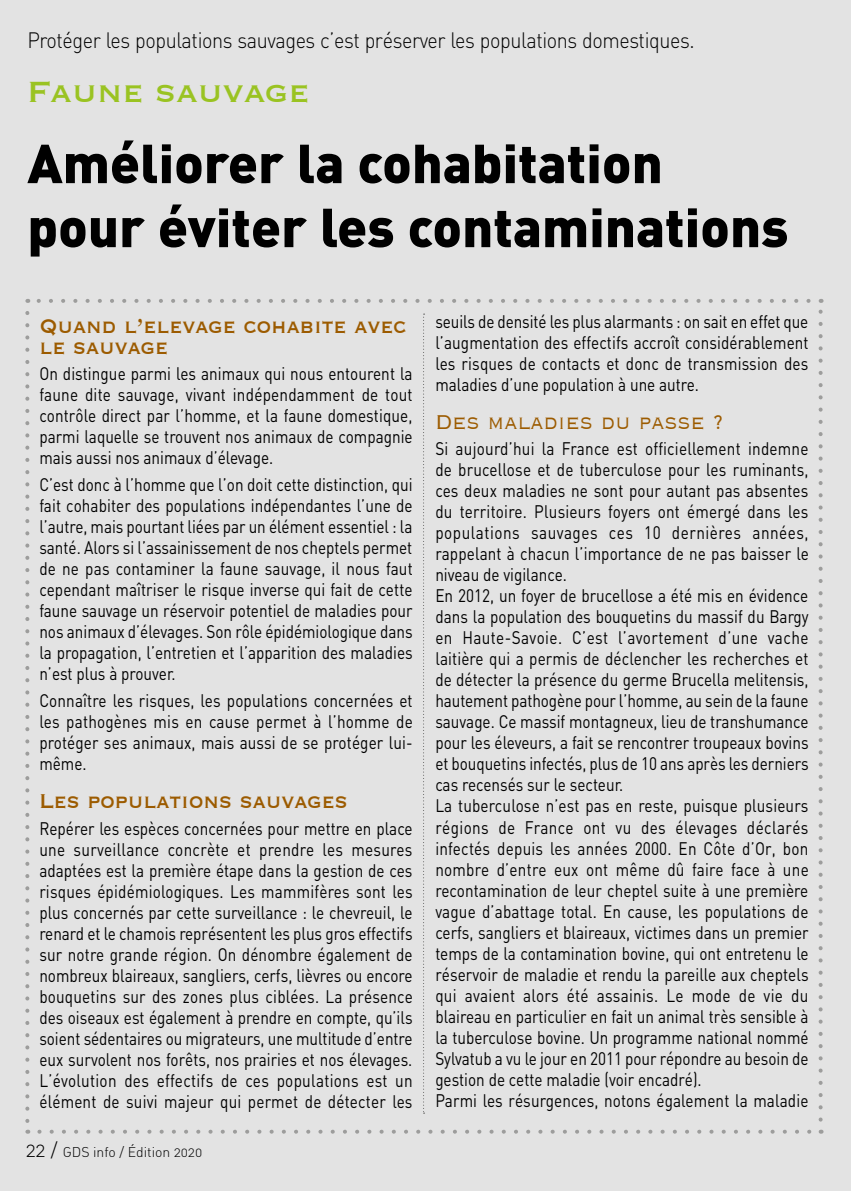
<style>
.page{position:relative;width:851px;height:1191px;background:#fff}
.page>*{position:absolute;margin:0;border:0;box-sizing:border-box;transform-origin:0 0}
.t1{font:900 54px/64px "DIN";color:#000}
.t2{font:38px "Copperplate";color:#9ac322}
.t3{font:26px/21px "Copperplate";color:#9c5b00;scale:.9 1}
.t4{font:300 26px "Copperplate";color:#9c5b00;scale:.9 1}
.t5{font:22px "DIN Light Alternate";letter-spacing:-.02em;color:#000;scale:.9 1}
.t6{font:18px/21px "DIN";color:#000;text-align:justify;scale:.85 1}
.t7{font:14px "DIN Light Alternate";color:#000}
.s1{font-size:20px}
</style>
<div class="page">
<div style="left:0;top:0;width:850px;height:1191px;background:#e3e3e3"></div>
<svg style="left:39px;top:1129px;width:773px;height:4px"></svg>
<svg style="left:25px;top:313px;width:4px;height:820px"></svg>
<svg style="left:818px;top:299px;width:4px;height:820px"></svg>
<svg style="left:27px;top:299px;width:781px;height:4px"></svg>
<svg style="left:423px;top:314px;width:1px;height:799px"></svg>
<p class="t5" style="left:27px;top:27px;width:742px">Protéger les populations sauvages c’est préserver les populations domestiques.</p>
<h2 class="t2" style="left:27px;top:67px;width:283px">Faune sauvage</h2>
<h1 class="t1" style="left:27px;top:129px;width:762px">Améliorer la cohabitation pour éviter les contaminations</h1>
<h3 class="t3" style="left:39px;top:313px;width:409px">Quand l’elevage cohabite avec le sauvage</h3>
<p class="t6" style="left:39px;top:363px;width:440px">On distingue parmi les animaux qui nous entourent la faune dite sauvage, vivant indépendamment de tout contrôle direct par l’homme, et la faune domestique, parmi laquelle se trouvent nos animaux de compagnie mais aussi nos animaux d’élevage.</p>
<p class="t6" style="left:39px;top:474px;width:441px">C’est donc à l’homme que l’on doit cette distinction, qui fait cohabiter des populations indépendantes l’une de l’autre, mais pourtant liées par un élément essentiel : la santé. Alors si l’assainissement de nos cheptels permet de ne pas contaminer la faune sauvage, il nous faut cependant maîtriser le risque inverse qui fait de cette faune sauvage un réservoir potentiel de maladies pour nos animaux d’élevages. Son rôle épidémiologique dans la propagation, l’entretien et l’apparition des maladies n’est plus à prouver.</p>
<p class="t6" style="left:39px;top:689px;width:441px">Connaître les risques, les populations concernées et les pathogènes mis en cause permet à l’homme de protéger ses animaux, mais aussi de se protéger lui&shy;même.</p>
<h3 class="t3" style="left:39px;top:788px;width:344px">Les populations sauvages</h3>
<p class="t6" style="left:39px;top:817px;width:441px">Repérer les espèces concernées pour mettre en place une surveillance concrète et prendre les mesures adaptées est la première étape dans la gestion de ces risques épidémiologiques. Les mammifères sont les plus concernés par cette surveillance : le chevreuil, le renard et le chamois représentent les plus gros effectifs sur notre grande région. On dénombre également de nombreux blaireaux, sangliers, cerfs, lièvres ou encore bouquetins sur des zones plus ciblées. La présence des oiseaux est également à prendre en compte, qu’ils soient sédentaires ou migrateurs, une multitude d’entre eux survolent nos forêts, nos prairies et nos élevages.<br>L’évolution des effectifs de ces populations est un élément de suivi majeur qui permet de détecter les</p>
<p class="t7" style="left:26px;top:1142px;width:177px"><span class="s1">22 /</span> GDS info / Édition 2020</p>
<p class="t6" style="left:435px;top:310px;width:440px">seuils de densité les plus alarmants : on sait en effet que l’augmentation des effectifs accroît considérablement les risques de contacts et donc de transmission des maladies d’une population à une autre.</p>
<h3 class="t4" style="left:435px;top:405px;width:321px">Des maladies du passe ?</h3>
<p class="t6" style="left:435px;top:438px;width:441px;text-align:left">Si aujourd’hui la France est officiellement indemne de brucellose et de tuberculose pour les ruminants, ces deux maladies ne sont pour autant pas absentes du territoire. Plusieurs foyers ont émergé dans les populations sauvages ces 10 dernières années, rappelant à chacun l’importance de ne pas baisser le niveau de vigilance.<br>En 2012, un foyer de brucellose a été mis en évidence dans la population des bouquetins du massif du Bargy en Haute-Savoie. C’est l’avortement d’une vache laitière qui a permis de déclencher les recherches et de détecter la présence du germe Brucella melitensis, hautement pathogène pour l’homme, au sein de la faune sauvage. Ce massif montagneux, lieu de transhumance pour les éleveurs, a fait se rencontrer troupeaux bovins et bouquetins infectés, plus de 10 ans après les derniers cas recensés sur le secteur.<br>La tuberculose n’est pas en reste, puisque plusieurs régions de France ont vu des élevages déclarés infectés depuis les années 2000. En Côte d’Or, bon nombre d’entre eux ont même dû faire face à une recontamination de leur cheptel suite à une première vague d’abattage total. En cause, les populations de cerfs, sangliers et blaireaux, victimes dans un premier temps de la contamination bovine, qui ont entretenu le réservoir de maladie et rendu la pareille aux cheptels qui avaient alors été assainis. Le mode de vie du blaireau en particulier en fait un animal très sensible à la tuberculose bovine. Un programme national nommé Sylvatub a vu le jour en 2011 pour répondre au besoin de gestion de cette maladie (voir encadré).<br>Parmi les résurgences, notons également la maladie</p>
</div>
